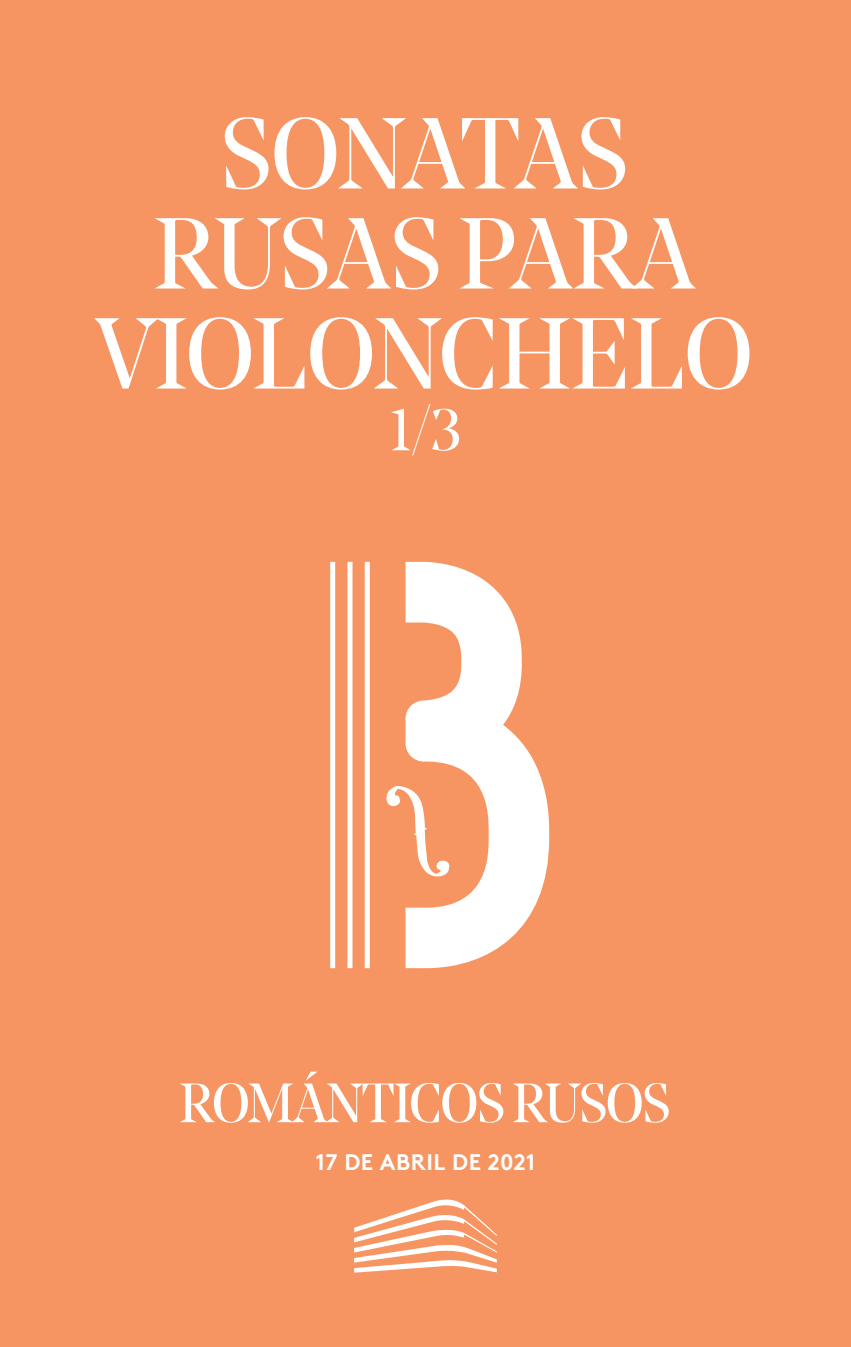
<style>
.page{position:relative;width:851px;height:1347px;background:#fff}
.page>*{position:absolute;margin:0;border:0;box-sizing:border-box;transform-origin:0 0}
.t1{font:100px/100px "Noe Display";letter-spacing:-.02em;color:#fff;text-align:center}
.t2{font:58.25px "Noe Display";color:#fff}
.t3{font:55px "Noe Display";letter-spacing:-.03em;color:#fff}
.t4{font:700 22.5px "Brown Pro";letter-spacing:.025em;color:#fff}
</style>
<div class="page">
<div style="left:0;top:0;width:850px;height:1346px;background:#f79562"></div>
<svg style="left:354px;top:1199px;width:143px;height:73px"></svg>
<svg style="left:405px;top:562px;width:144px;height:406px;fill:#fff"></svg>
<svg style="left:365px;top:562px;width:5px;height:406px;background:#fefbf9"></svg>
<svg style="left:347px;top:562px;width:5px;height:406px;background:#fef5f0"></svg>
<svg style="left:330px;top:562px;width:5px;height:406px;background:#fefbf9"></svg>
<svg style="left:386px;top:786px;width:63px;height:90px"></svg>
<p class="t1" style="left:95px;top:103px;width:659px">SONATAS<br>RUSAS PARA<br>VIOLONCHELO</p>
<p class="t2" style="left:389px;top:394px;width:74px">1/3</p>
<p class="t3" style="left:179px;top:1069px;width:493px">ROMÁNTICOS RUSOS</p>
<p class="t4" style="left:315px;top:1143px;width:221px">17 DE ABRIL DE 2021</p>
</div>
